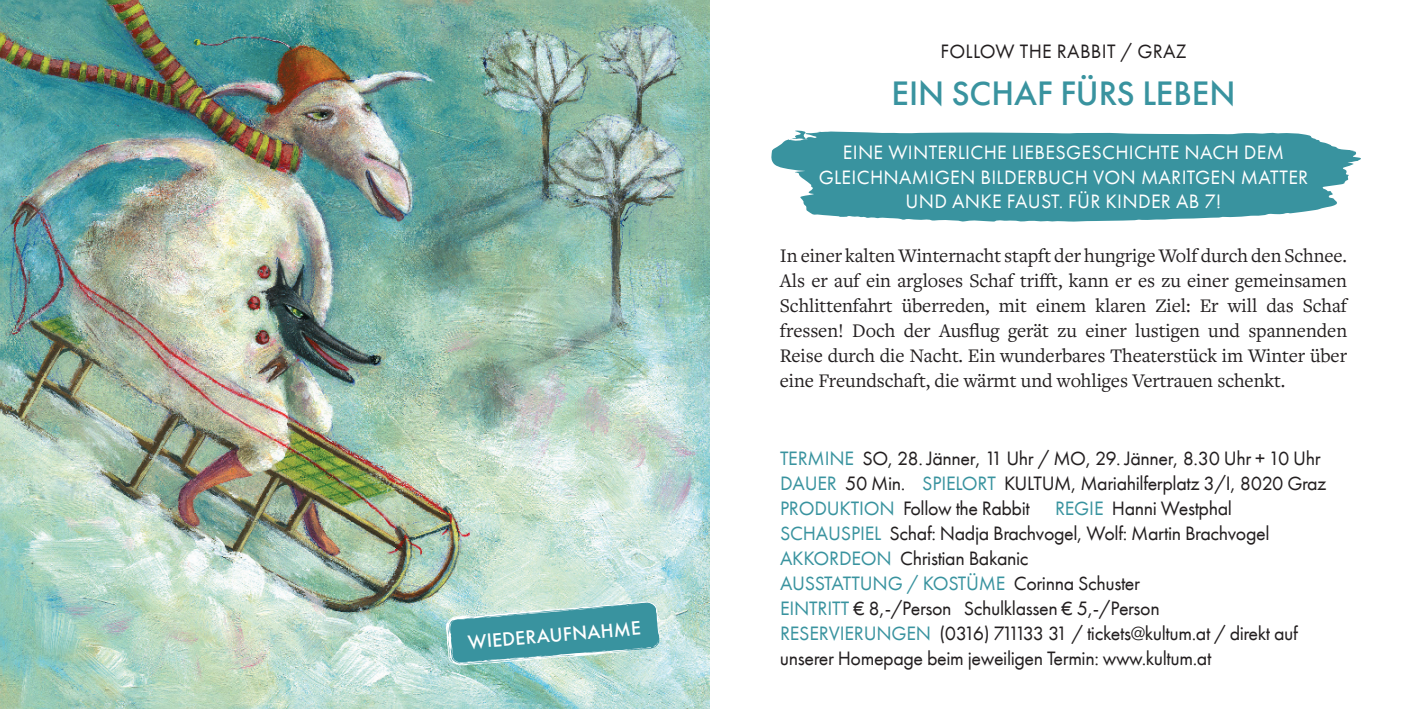
<style>
.page{position:relative;width:1418px;height:709px;background:#fff}
.page>*{position:absolute;margin:0;border:0;box-sizing:border-box;transform-origin:0 0}
.t1{font:500 35px "Futura PT";color:#39939f}
.t2{font:20px/25px "Futura PT";letter-spacing:-.02em;color:#231f20}
.t3{font:20px/25px "Freight Text Pro";letter-spacing:-.005em;color:#231f20;text-align:justify}
.t4{font:20px/24.2px "Futura PT";letter-spacing:.015em;color:#fff;text-align:center}
.t5{font:20px "Futura PT";letter-spacing:.015em;color:#231f20}
.t6{font:500 20px "Futura PT";color:#fff}
.s1{color:#39939f}
</style>
<div class="page">
<img style="left:0;top:0;width:709px;height:709px">
<svg style="left:771px;top:130px;width:589px;height:92px;background:#56a3ad"></svg>
<svg style="left:445px;top:601px;width:215px;height:64px;background:#6bafb4"></svg>
<p class="t6" style="left:467px;top:630px;width:175px;rotate:-5deg">WIEDERAUFNAHME</p>
<p class="t5" style="left:940px;top:39px;width:248px">FOLLOW THE RABBIT / GRAZ</p>
<h1 class="t1" style="left:891px;top:72px;width:346px">EIN SCHAF FÜRS LEBEN</h1>
<p class="t4" style="left:818px;top:140px;width:491px">EINE WINTERLICHE LIEBESGESCHICHTE NACH DEM<br>GLEICHNAMIGEN BILDERBUCH VON MARITGEN MATTER<br>UND ANKE FAUST. FÜR KINDER AB 7!</p>
<p class="t3" style="left:780px;top:243px;width:568px">In einer kalten Winternacht stapft der hungrige Wolf durch den Schnee.<br>Als er auf ein argloses Schaf trifft, kann er es zu einer gemeinsamen Schlittenfahrt überreden, mit einem klaren Ziel: Er will das Schaf fressen! Doch der Ausflug gerät zu einer lustigen und spannenden Reise durch die Nacht. Ein wunderbares Theaterstück im Winter über eine Freundschaft, die wärmt und wohliges Vertrauen schenkt.</p>
<p class="t2" style="left:780px;top:445px;width:548px"><span class="s1">TERMINE</span> SO, 28. Jänner, 11 Uhr / MO, 29. Jänner, 8.30 Uhr + 10 Uhr<br><span class="s1">DAUER</span> 50 Min. <span class="s1">SPIELORT</span> KULTUM, Mariahilferplatz 3/I, 8020 Graz<br><span class="s1">PRODUKTION</span> Follow the Rabbit</p>
<p class="t2" style="left:780px;top:495px;width:519px;text-indent:275px"><span class="s1">REGIE</span> Hanni Westphal <span class="s1">SCHAUSPIEL</span> Schaf: Nadja Brachvogel, Wolf: Martin Brachvogel <span class="s1">AKKORDEON</span> Christian Bakanic<br><span class="s1">AUSSTATTUNG / KOSTÜME</span> Corinna Schuster<br><span class="s1">EINTRITT</span> € 8,-/Person Schulklassen € 5,-/Person <span class="s1">RESERVIERUNGEN</span> (0316) 711133 31 / tickets@kultum.at / direkt auf unserer Homepage beim jeweiligen Termin: www.kultum.at</p>
</div>
